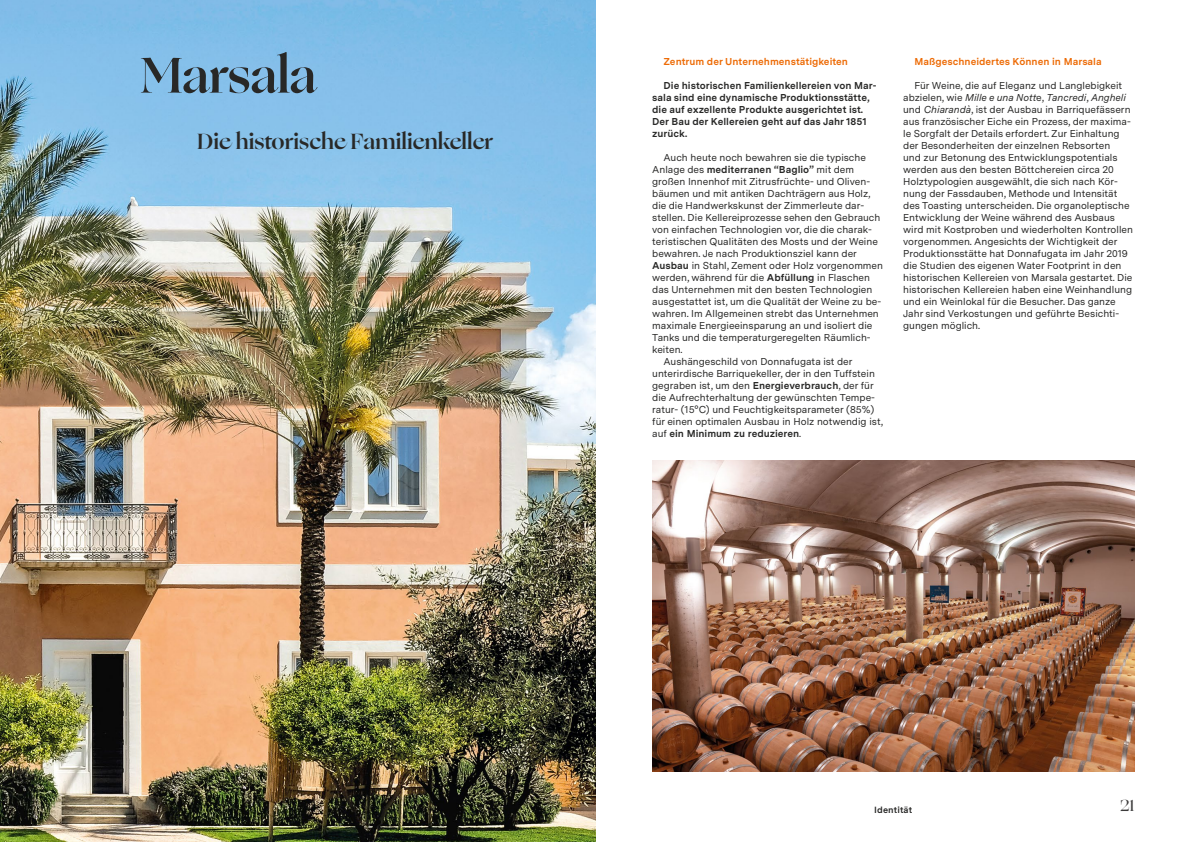
<style>
.page{position:relative;width:1191px;height:842px;background:#fff}
.page>*{position:absolute;margin:0;border:0;box-sizing:border-box;transform-origin:0 0}
.t1{font:700 50px "Ogg";letter-spacing:-.005em;color:#282827}
.t2{font:700 22px "Ogg";color:#282827}
.t3{font:500 16px "Ogg";color:#3c3b3b}
.t4{font:10px/12px "Messina Sans";color:#282827}
.t5{font:700 10px/12px "Messina Sans";color:#282827}
.t6{font:700 10px "Messina Sans";color:#ed6b06}
.t7{font:700 9px "Messina Sans";letter-spacing:.01em;color:#282827}
.s1{font-weight:400}
.s2{font-weight:700}
.s3{font-style:italic}
</style>
<div class="page">
<img style="left:652px;top:461px;width:482px;height:311px">
<img style="left:0;top:0;width:595px;height:842px">
<h1 class="t1" style="left:140px;top:42px;width:177px">Marsala</h1>
<h2 class="t2" style="left:197px;top:126px;width:297px">Die historische Familienkeller</h2>
<p class="t6" style="left:663px;top:54px;width:186px">Zentrum der Unternehmenstätigkeiten</p>
<p class="t5" style="left:652px;top:79px;width:226px;text-indent:11px">Die historischen Familienkellereien von Mar&shy;sala sind eine dynamische Produktionsstätte, die auf exzellente Produkte ausgerichtet ist.<br>Der Bau der Kellereien geht auf das Jahr 1851 zurück.</p>
<p class="t4" style="left:663px;top:151px;width:204px">Auch heute noch bewahren sie die typische</p>
<p class="t5" style="left:652px;top:163px;width:203px"><span class="s1">Anlage des</span> mediterranen “Baglio” <span class="s1">mit dem</span></p>
<p class="t4" style="left:652px;top:175px;width:219px">großen Innenhof mit Zitrusfrüchte- und Oliven-</p>
<p class="t4" style="left:652px;top:187px;width:220px">bäumen und mit antiken Dachträgern aus Holz,</p>
<p class="t4" style="left:652px;top:199px;width:213px">die die Handwerkskunst der Zimmerleute dar-</p>
<p class="t4" style="left:652px;top:211px;width:230px">stellen. Die Kellereiprozesse sehen den Gebrauch</p>
<p class="t4" style="left:652px;top:223px;width:221px">von einfachen Technologien vor, die die charak-</p>
<p class="t4" style="left:652px;top:235px;width:227px">teristischen Qualitäten des Mosts und der Weine</p>
<p class="t4" style="left:652px;top:247px;width:206px">bewahren. Je nach Produktionsziel kann der</p>
<p class="t4" style="left:652px;top:259px;width:232px"><span class="s2">Ausbau</span> in Stahl, Zement oder Holz vorgenommen</p>
<p class="t4" style="left:652px;top:271px;width:219px">werden, während für die <span class="s2">Abfüllung</span> in Flaschen</p>
<p class="t4" style="left:652px;top:283px;width:222px">das Unternehmen mit den besten Technologien</p>
<p class="t4" style="left:652px;top:295px;width:230px">ausgestattet ist, um die Qualität der Weine zu be-</p>
<p class="t4" style="left:652px;top:307px;width:228px">wahren. Im Allgemeinen strebt das Unternehmen</p>
<p class="t4" style="left:652px;top:319px;width:222px">maximale Energieeinsparung an und isoliert die</p>
<p class="t4" style="left:652px;top:331px;width:220px">Tanks und die temperaturgeregelten Räumlich-</p>
<p class="t4" style="left:652px;top:343px;width:32px">keiten.</p>
<p class="t4" style="left:663px;top:355px;width:190px">Aushängeschild von Donnafugata ist der</p>
<p class="t4" style="left:652px;top:367px;width:224px">unterirdische Barriquekeller, der in den Tuffstein</p>
<p class="t4" style="left:652px;top:379px;width:223px">gegraben ist, um den <span class="s2">Energieverbrauch</span>, der für</p>
<p class="t4" style="left:652px;top:391px;width:224px">die Aufrechterhaltung der gewünschten Tempe-</p>
<p class="t4" style="left:652px;top:403px;width:224px">ratur- (15°C) und Feuchtigkeitsparameter (85%)</p>
<p class="t4" style="left:652px;top:415px;width:232px">für einen optimalen Ausbau in Holz notwendig ist,</p>
<p class="t5" style="left:652px;top:427px;width:151px"><span class="s1">auf</span> ein Minimum zu reduzieren<span class="s1">.</span></p>
<p class="t6" style="left:914px;top:54px;width:189px">Maßgeschneidertes Können in Marsala</p>
<p class="t4" style="left:903px;top:79px;width:231px;text-indent:11px">Für Weine, die auf Eleganz und Langlebigkeit abzielen, wie <span class="s3">Mille e una Nott</span>e, <span class="s3">Tancredi</span>, <span class="s3">Angheli </span>und <span class="s3">Chiarandà</span>, ist der Ausbau in Barriquefässern aus französischer Eiche ein Prozess, der maxima&shy;le Sorgfalt der Details erfordert. Zur Einhaltung der Besonderheiten der einzelnen Rebsorten<br>und zur Betonung des Entwicklungspotentials werden aus den besten Böttchereien circa 20<br>Holztypologien ausgewählt, die sich nach Kör&shy;nung der Fassdauben, Methode und Intensität des Toasting unterscheiden. Die organoleptische Entwicklung der Weine während des Ausbaus wird mit Kostproben und wiederholten Kontrollen vorgenommen. Angesichts der Wichtigkeit der Produktionsstätte hat Donnafugata im Jahr 2019 die Studien des eigenen Water Footprint in den historischen Kellereien von Marsala gestartet. Die historischen Kellereien haben eine Weinhandlung und ein Weinlokal für die Besucher. Das ganze Jahr sind Verkostungen und geführte Besichti&shy;gungen möglich.</p>
<p class="t7" style="left:874px;top:803px;width:40px">Identität</p>
<h3 class="t3" style="left:1120px;top:795px;width:16px">21</h3>
</div>
